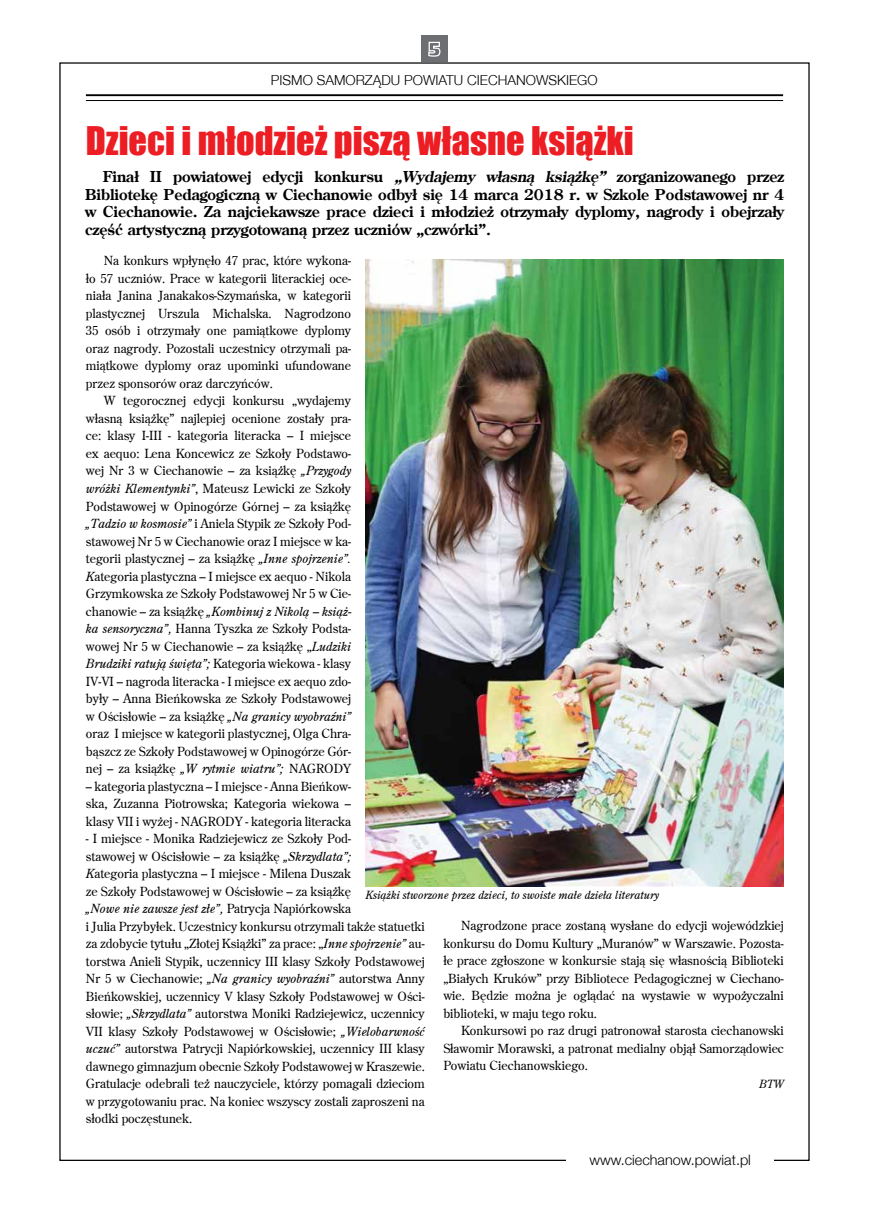
<style>
.page{position:relative;width:869px;height:1223px;background:#fff}
.page>*{position:absolute;margin:0;border:0;box-sizing:border-box;transform-origin:0 0}
.t1{font:36.25px "Impact";color:#ed1d24}
.t2{font:700 15px/17.5px "Centurion Old";color:#000;text-align:justify}
.t3{font:300 14.38px "Helvetica Neue CE";color:#000}
.t4{font:300 13.75px "Helvetica Neue CE";color:#000}
.t5{font:12.5px/17.5px "Centurion Old";color:#000;text-align:justify}
.t6{font:italic 11.25px "Centurion Old";color:#000}
.s1{font-style:italic}
</style>
<div class="page">
<div style="left:421px;top:35px;width:26px;height:27px;background:#6d6e71"></div>
<svg style="left:428px;top:41px;width:13px;height:16px"></svg>
<hr style="left:86px;top:94px;width:696px;height:2px;background:#000">
<hr style="left:86px;top:100px;width:696px;height:1px;background:#000">
<img style="left:365px;top:259px;width:418px;height:627px">
<p class="t4" style="left:271px;top:72px;width:328px">PISMO SAMORZĄDU POWIATU CIECHANOWSKIEGO</p>
<h1 class="t1" style="left:86px;top:113px;width:549px">Dzieci i młodzież piszą własne książki</h1>
<p class="t2" style="left:85px;top:167px;width:700px;text-indent:18px">Finał II powiatowej edycji konkursu <span class="s1">„Wydajemy własną książkę”</span> zorganizowanego przez Bibliotekę Pedagogiczną w Ciechanowie odbył się 14 marca 2018 r. w Szkole Podstawowej nr 4 w Ciechanowie. Za najciekawsze prace dzieci i młodzież otrzymały dyplomy, nagrody i obejrzały część artystyczną przygotowaną przez uczniów „czwórki”.</p>
<p class="t5" style="left:86px;top:252px;width:266px;text-indent:18px">Na konkurs wpłynęło 47 prac, które wykona&shy;ło 57 uczniów. Prace w kategorii literackiej oce&shy;niała Janina Janakakos-Szymańska, w kategorii plastycznej Urszula Michalska. Nagrodzono 35 osób i otrzymały one pamiątkowe dyplomy oraz nagrody. Pozostali uczestnicy otrzymali pa&shy;miątkowe dyplomy oraz upominki ufundowane przez sponsorów oraz darczyńców.</p>
<p class="t5" style="left:86px;top:392px;width:267px;text-indent:18px">W tegorocznej edycji konkursu „wydajemy własną książkę” najlepiej ocenione zostały pra&shy;ce: klasy I-III - kategoria literacka – I miejsce ex aequo: Lena Koncewicz ze Szkoły Podstawo&shy;wej Nr 3 w Ciechanowie – za książkę <span class="s1">„Przygody wróżki Klementynki”</span>, Mateusz Lewicki ze Szkoły Podstawowej w Opinogórze Górnej – za książkę <span class="s1">„Tadzio w kosmosie”</span> i Aniela Stypik ze Szkoły Pod&shy;stawowej Nr 5 w Ciechanowie oraz I miejsce w ka&shy;tegorii plastycznej – za książkę <span class="s1">„Inne spojrzenie”.<br>K</span>ategoria plastyczna – I miejsce ex aequo - Nikola Grzymkowska ze Szkoły Podstawowej Nr 5 w Cie&shy;chanowie – za książkę <span class="s1">„Kombinuj z Nikolą – książ&shy;ka sensoryczna”,</span> Hanna Tyszka ze Szkoły Podsta&shy;wowej Nr 5 w Ciechanowie – za książkę „<span class="s1">Ludziki Brudziki ratują święta”;</span> Kategoria wiekowa - klasy IV-VI – nagroda literacka - I miejsce ex aequo zdo&shy;były – Anna Bieńkowska ze Szkoły Podstawowej w Ościsłowie – za książkę <span class="s1">„Na granicy wyobraźni” </span>oraz I miejsce w kategorii plastycznej, Olga Chra&shy;bąszcz ze Szkoły Podstawowej w Opinogórze Gór&shy;nej – za książkę <span class="s1">„W rytmie wiatru”;</span> NAGRODY</p>
<p class="t5" style="left:86px;top:777px;width:266px">– kategoria plastyczna – I miejsce - Anna Bieńkow&shy;ska, Zuzanna Piotrowska; Kategoria wiekowa – klasy VII i wyżej - NAGRODY - kategoria literacka</p>
<p class="t5" style="left:86px;top:829px;width:340px;text-align:left">- I miejsce - Monika Radziejewicz ze Szkoły Pod-<br>stawowej w Ościsłowie – za książkę <span class="s1">„Skrzydlata”;<br>K</span>ategoria plastyczna – I miejsce - Milena Duszak<br>ze Szkoły Podstawowej w Ościsłowie – za książkę<br><span class="s1">„Nowe nie zawsze jest złe”,</span> Patrycja Napiórkowska<br>i Julia Przybyłek. Uczestnicy konkursu otrzymali także statuetki za zdobycie tytułu „Złotej Książki” za prace: „<span class="s1">Inne spojrzenie”</span> au&shy;torstwa Anieli Stypik, uczennicy III klasy Szkoły Podstawowej Nr 5 w Ciechanowie; <span class="s1">„Na granicy wyobraźni”</span> autorstwa Anny Bieńkowskiej, uczennicy V klasy Szkoły Podstawowej w Ości&shy;słowie; <span class="s1">„Skrzydlata”</span> autorstwa Moniki Radziejewicz, uczennicy VII klasy Szkoły Podstawowej w Ościsłowie; <span class="s1">„Wielobarwność uczuć”</span> autorstwa Patrycji Napiórkowskiej, uczennicy III klasy dawnego gimnazjum obecnie Szkoły Podstawowej w Kraszewie.<br>Gratulacje odebrali też nauczyciele, którzy pomagali dzieciom w przygotowaniu prac. Na koniec wszyscy zostali zaproszeni na słodki poczęstunek.</p>
<p class="t6" style="left:365px;top:887px;width:295px">Książki stworzone przez dzieci, to swoiste małe dzieła literatury</p>
<p class="t5" style="left:443px;top:916px;width:342px;text-indent:18px">Nagrodzone prace zostaną wysłane do edycji wojewódzkiej konkursu do Domu Kultury „Muranów” w Warszawie. Pozosta&shy;łe prace zgłoszone w konkursie stają się własnością Biblioteki „Białych Kruków” przy Bibliotece Pedagogicznej w Ciechano&shy;wie. Będzie można je oglądać na wystawie w wypożyczalni biblioteki, w maju tego roku.</p>
<p class="t5" style="left:443px;top:1021px;width:342px;text-indent:18px">Konkursowi po raz drugi patronował starosta ciechanowski Sławomir Morawski, a patronat medialny objął Samorządowiec Powiatu Ciechanowskiego.</p>
<p class="t6" style="left:758px;top:1076px;width:26px">BTW</p>
<p class="t3" style="left:589px;top:1151px;width:163px">www.ciechanow.powiat.pl</p>
</div>
